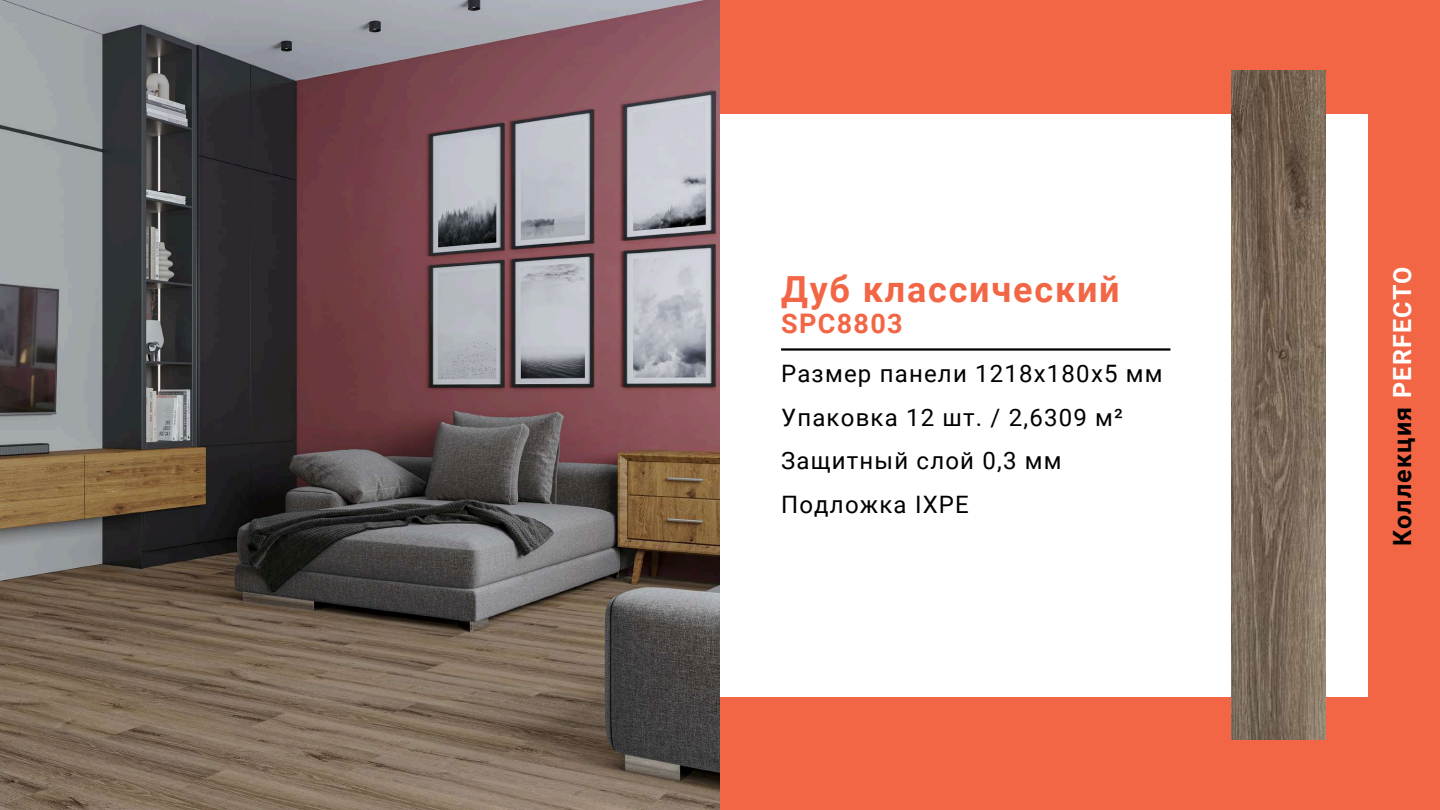
<style>
.page{position:relative;width:1440px;height:810px;background:#f26645}
.page>*{position:absolute;margin:0;border:0;box-sizing:border-box;transform-origin:0 0}
.t1{font:700 36px "Roboto";letter-spacing:.05em;color:#f26645}
.t2{font:700 27px "Roboto";letter-spacing:.05em;color:#f26645}
.t3{font:700 25px "Roboto";letter-spacing:.05em;color:#000}
.t4{font:24px/43.5px "Roboto";letter-spacing:.05em;color:#000}
.s1{color:#fff}
</style>
<div class="page">
<div style="left:89px;top:114px;width:1278px;height:582px;background:#fff"></div>
<img style="left:0;top:0;width:720px;height:810px">
<img style="left:1231px;top:70px;width:94px;height:670px">
<hr style="left:781px;top:348px;width:389px;height:3px;background:#000">
<h1 class="t1" style="left:781px;top:269px;width:340px">Дуб классический</h1>
<p class="t2" style="left:781px;top:308px;width:123px">SPC8803</p>
<p class="t4" style="left:781px;top:352px;width:383px">Размер панели 1218x180x5 мм<br>Упаковка 12 шт. / 2,6309 м²<br>Защитный слой 0,3 мм<br>Подложка IXPE</p>
<p class="t3" style="left:1388px;top:546px;width:282px;rotate:-90deg">Коллекция <span class="s1">PERFECTO</span></p>
</div>
